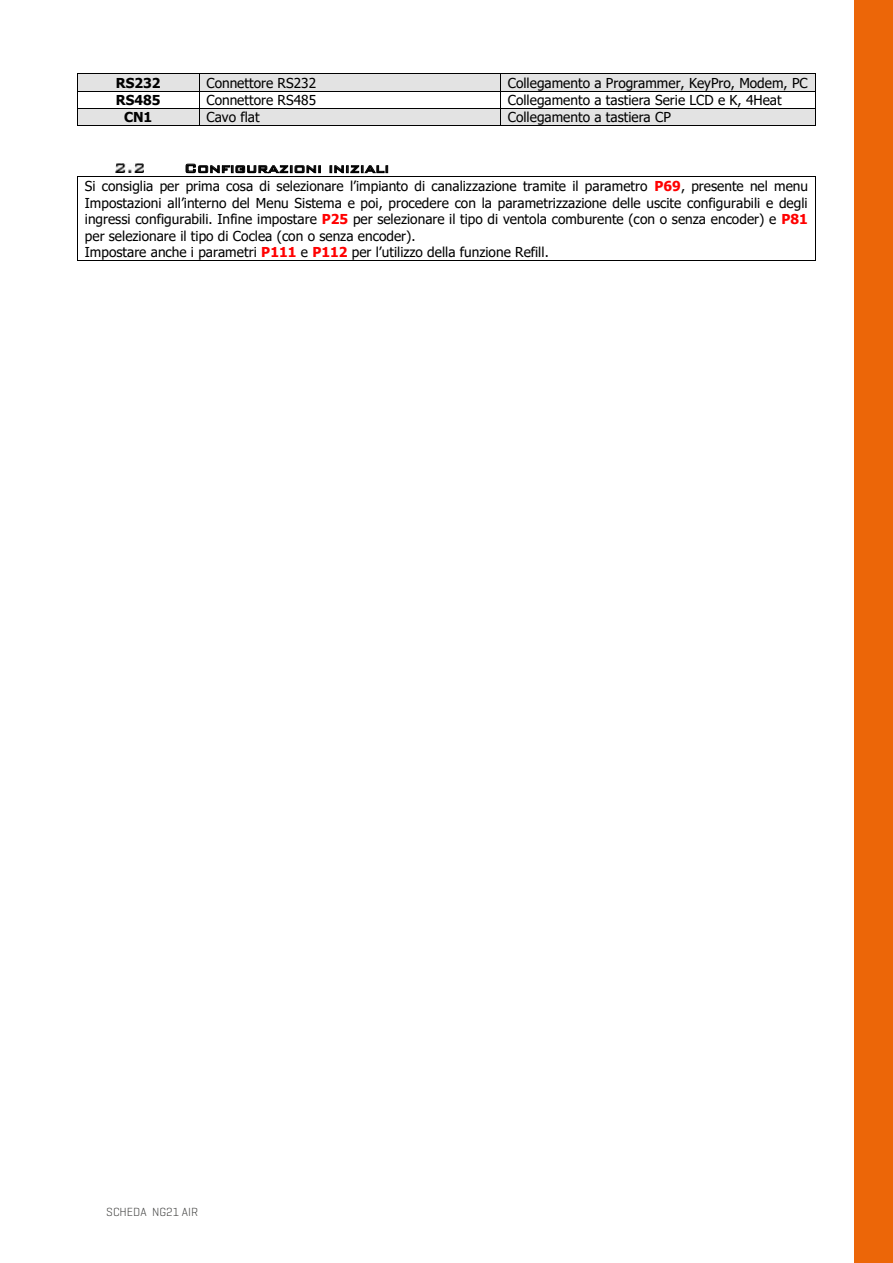
<style>
.page{position:relative;width:893px;height:1263px;background:#fff}
.page>*{position:absolute;margin:0;border:0;box-sizing:border-box;transform-origin:0 0}
.t1{font:500 16.5px "Bank Gothic BT";color:#000}
.t2{font:13.65px/16.6px "Tahoma";color:#000}
.t3{font:700 13.65px "Tahoma";color:#000}
.t4{font:300 12px "Geogrotesque";color:#3c3c3b}
.s1{font-weight:700;color:#f00}
</style>
<div class="page">
<div style="left:855px;top:0;width:38px;height:1263px;background:#ec6608"></div>
<div style="left:78px;top:74px;width:121px;height:17px;background:#e3e3e3"></div>
<div style="left:200px;top:74px;width:300px;height:17px;background:#e3e3e3"></div>
<div style="left:501px;top:74px;width:314px;height:17px;background:#e3e3e3"></div>
<hr style="left:78px;top:73px;width:121px;height:1px;background:#000">
<hr style="left:199px;top:73px;width:301px;height:1px;background:#000">
<hr style="left:501px;top:73px;width:314px;height:1px;background:#000">
<hr style="left:78px;top:91px;width:121px;height:1px;background:#000">
<hr style="left:199px;top:91px;width:301px;height:1px;background:#000">
<hr style="left:501px;top:91px;width:314px;height:1px;background:#000">
<div style="left:78px;top:109px;width:121px;height:16px;background:#e3e3e3"></div>
<div style="left:200px;top:109px;width:300px;height:16px;background:#e3e3e3"></div>
<div style="left:501px;top:109px;width:314px;height:16px;background:#e3e3e3"></div>
<hr style="left:78px;top:108px;width:121px;height:1px;background:#000">
<hr style="left:199px;top:108px;width:301px;height:1px;background:#000">
<hr style="left:501px;top:108px;width:314px;height:1px;background:#000">
<svg style="left:77px;top:73px;width:1px;height:52px"></svg>
<hr style="left:77px;top:125px;width:122px;height:1px;background:#000">
<svg style="left:199px;top:74px;width:1px;height:52px"></svg>
<hr style="left:200px;top:125px;width:300px;height:1px;background:#000">
<svg style="left:500px;top:73px;width:1px;height:53px"></svg>
<hr style="left:501px;top:125px;width:314px;height:1px;background:#000">
<svg style="left:815px;top:73px;width:1px;height:53px"></svg>
<img style="left:116px;top:164px;width:28px;height:9px">
<hr style="left:78px;top:177px;width:737px;height:1px;background:#000">
<hr style="left:77px;top:177px;width:1px;height:83px;background:#000">
<hr style="left:78px;top:260px;width:737px;height:1px;background:#000">
<hr style="left:815px;top:177px;width:1px;height:83px;background:#000">
<p class="t3" style="left:116px;top:73px;width:46px">RS232</p>
<p class="t2" style="left:207px;top:75px;width:111px">Connettore RS232</p>
<p class="t2" style="left:508px;top:75px;width:301px">Collegamento a Programmer, KeyPro, Modem, PC</p>
<p class="t3" style="left:116px;top:91px;width:46px">RS485</p>
<p class="t2" style="left:207px;top:93px;width:111px">Connettore RS485</p>
<p class="t2" style="left:508px;top:93px;width:275px">Collegamento a tastiera Serie LCD e K, 4Heat</p>
<p class="t3" style="left:124px;top:108px;width:30px">CN1</p>
<p class="t2" style="left:207px;top:110px;width:55px">Cavo flat</p>
<p class="t2" style="left:508px;top:110px;width:165px">Collegamento a tastiera CP</p>
<p class="t1" style="left:184px;top:159px;width:207px">Configurazioni iniziali</p>
<p class="t2" style="left:85px;top:178px;width:725px">Si consiglia per prima cosa di selezionare l’impianto di canalizzazione tramite il parametro <span class="s1">P69</span>, presente nel menu Impostazioni all’interno del Menu Sistema e poi, procedere con la parametrizzazione delle uscite configurabili e degli ingressi configurabili. Infine impostare <span class="s1">P25</span> per selezionare il tipo di ventola comburente (con o senza encoder) e <span class="s1">P81 </span>per selezionare il tipo di Coclea (con o senza encoder).<br>Impostare anche i parametri <span class="s1">P111</span> e <span class="s1">P112</span> per l’utilizzo della funzione Refill.</p>
<p class="t4" style="left:106px;top:1204px;width:93px">SCHEDA NG21 AIR</p>
</div>
